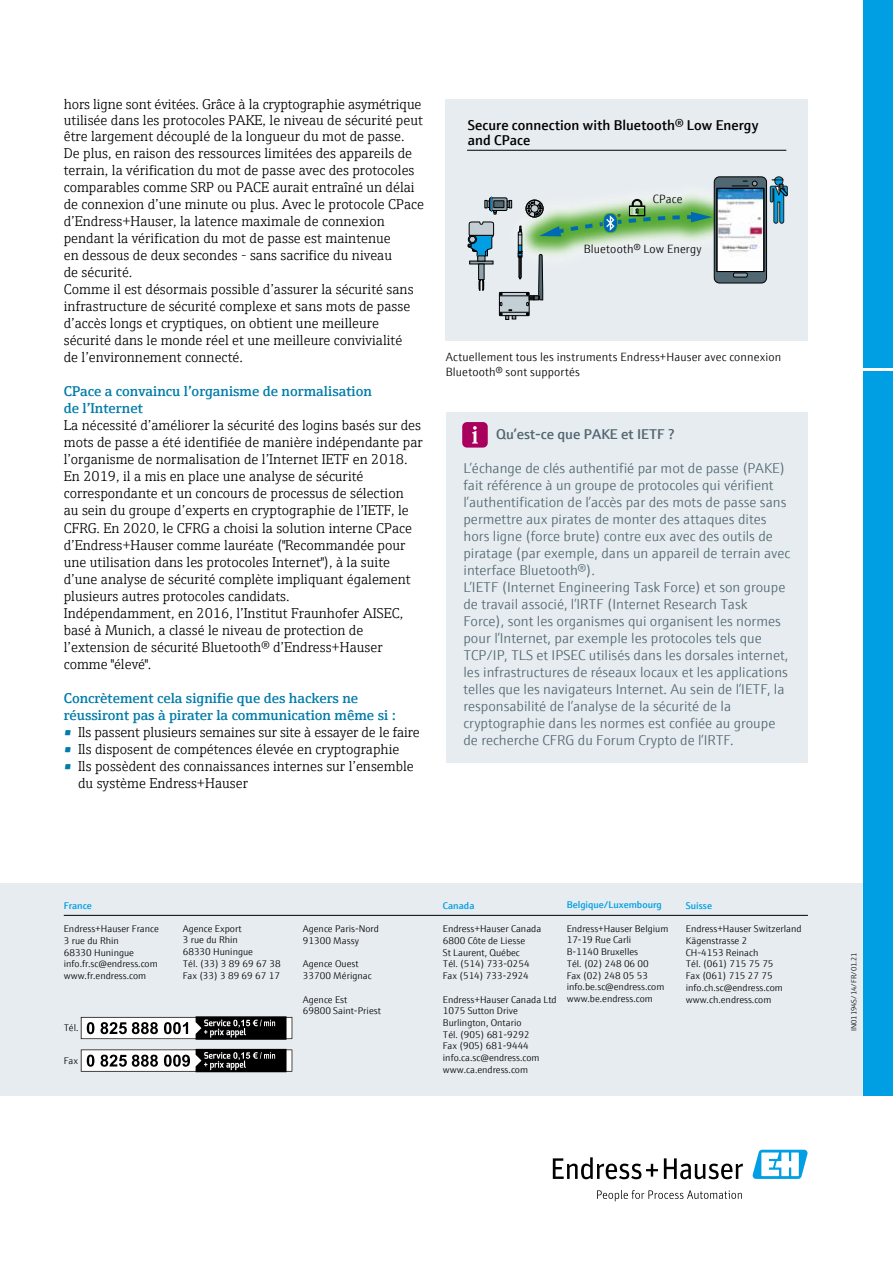
<style>
.page{position:relative;width:893px;height:1263px;background:#fff}
.page>*{position:absolute;margin:0;border:0;box-sizing:border-box;transform-origin:0 0}
.t1{font:300 14.25px/17px "E+H Serif";color:#000}
.t2{font:300 14.25px/17px "E+H Sans";color:#516771}
.t3{font:600 14.25px/17px "E+H Serif";color:#007ca9}
.t4{font:600 14.25px/15px "E+H Sans";letter-spacing:.005em;color:#000}
.t5{font:600 14.25px "E+H Sans";color:#516771}
.t6{font:300 12px/15px "E+H Sans";letter-spacing:.015em;color:#000}
.t7{font:300 9.75px/11.7px "E+H Sans";color:#000}
.t8{font:600 9.75px "E+H Sans";color:#009fe3}
.t9{font:300 7.5px "E+H Sans";letter-spacing:-.015em;color:#000}
.s1{font-family:"E+H Sans"}
.s2{font-weight:600;color:#007ca9}
</style>
<div class="page">
<div style="left:863px;top:0;width:30px;height:1096px;background:#009fe3"></div>
<hr style="left:859px;top:369px;width:34px;height:2px;background:#fff">
<svg style="left:553px;top:1157px;width:105px;height:22px"></svg>
<svg style="left:664px;top:1158px;width:79px;height:21px"></svg>
<svg style="left:597px;top:1190px;width:145px;height:11px"></svg>
<svg style="left:752px;top:1150px;width:56px;height:29px"></svg>
<div style="left:0;top:883px;width:863px;height:213px;background:#e7ecf0"></div>
<svg style="left:81px;top:1049px;width:211px;height:23px;background:#797979"></svg>
<svg style="left:81px;top:1016px;width:211px;height:24px;background:#7d7d7d"></svg>
<hr style="left:64px;top:915px;width:744px;height:1px;background:#000">
<div style="left:446px;top:412px;width:362px;height:350px;background:#e7ecf0"></div>
<svg style="left:462px;top:422px;width:26px;height:26px"></svg>
<div style="left:446px;top:99px;width:362px;height:241px;background:#e7ecf0"></div>
<svg style="left:467px;top:176px;width:321px;height:144px"></svg>
<div style="left:717px;top:188px;width:47px;height:84px;border:1px solid #000"></div>
<hr style="left:467px;top:150px;width:319px;height:1px;background:#000">
<p class="t1" style="left:64px;top:94px;width:362px">hors ligne sont évitées. Grâce à la cryptographie asymétrique utilisée dans les protocoles PAKE, le niveau de sécurité peut être largement découplé de la longueur du mot de passe.<br>De plus, en raison des ressources limitées des appareils de terrain, la vérification du mot de passe avec des protocoles comparables comme SRP ou PACE aurait entraîné un délai de connexion d’une minute ou plus. Avec le protocole CPace d’Endress+Hauser, la latence maximale de connexion pendant la vérification du mot de passe est maintenue<br>en dessous de deux secondes - sans sacrifice du niveau<br>de sécurité.<br>Comme il est désormais possible d’assurer la sécurité sans infrastructure de sécurité complexe et sans mots de passe d’accès longs et cryptiques, on obtient une meilleure sécurité dans le monde réel et une meilleure convivialité<br>de l’environnement connecté.</p>
<p class="t3" style="left:64px;top:382px;width:310px">CPace a convaincu l’organisme de normalisation de l’Internet</p>
<p class="t1" style="left:64px;top:416px;width:361px">La nécessité d’améliorer la sécurité des logins basés sur des mots de passe a été identifiée de manière indépendante par l’organisme de normalisation de l’Internet IETF en 2018.<br>En 2019, il a mis en place une analyse de sécurité correspondante et un concours de processus de sélection<br>au sein du groupe d’experts en cryptographie de l’IETF, le CFRG. En 2020, le CFRG a choisi la solution interne CPace d’Endress+Hauser comme lauréate (<span class="s1">"</span>Recommandée pour une utilisation dans les protocoles Internet<span class="s1">"</span>), à la suite d’une analyse de sécurité complète impliquant également plusieurs autres protocoles candidats.<br>Indépendamment, en 2016, l’Institut Fraunhofer AISEC, basé à Munich, a classé le niveau de protection de l’extension de sécurité Bluetooth® d’Endress+Hauser comme <span class="s1">"</span>élevé<span class="s1">"</span>.</p>
<p class="t3" style="left:64px;top:688px;width:333px">Concrètement cela signifie que des hackers ne réussiront pas à pirater la communication même si :</p>
<p class="t1" style="left:64px;top:722px;width:357px"><span class="s2">•</span> Ils passent plusieurs semaines sur site à essayer de le faire</p>
<p class="t1" style="left:64px;top:739px;width:337px"><span class="s2">•</span> Ils disposent de compétences élevée en cryptographie</p>
<p class="t1" style="left:78px;top:756px;width:337px;text-indent:-14px"><span class="s2">•</span> Ils possèdent des connaissances internes sur l’ensemble du système Endress+Hauser</p>
<p class="t4" style="left:468px;top:116px;width:292px">Secure connection with Bluetooth® Low Energy and CPace</p>
<p class="t6" style="left:653px;top:191px;width:31px">CPace</p>
<p class="t6" style="left:584px;top:240px;width:119px">Bluetooth® Low Energy</p>
<p class="t6" style="left:446px;top:348px;width:337px">Actuellement tous les instruments Endress+Hauser avec connexion<br>Bluetooth® sont supportés</p>
<p class="t5" style="left:496px;top:423px;width:180px">Qu’est-ce que PAKE et IETF ?</p>
<p class="t2" style="left:463px;top:459px;width:328px">L’échange de clés authentifié par mot de passe (PAKE) fait référence à un groupe de protocoles qui vérifient l’authentification de l’accès par des mots de passe sans permettre aux pirates de monter des attaques dites hors ligne (force brute) contre eux avec des outils de piratage (par exemple, dans un appareil de terrain avec interface Bluetooth®).<br>L’IETF (Internet Engineering Task Force) et son groupe de travail associé, l’IRTF (Internet Research Task Force), sont les organismes qui organisent les normes pour l’Internet, par exemple les protocoles tels que TCP/IP, TLS et IPSEC utilisés dans les dorsales internet, les infrastructures de réseaux locaux et les applications telles que les navigateurs Internet. Au sein de l’IETF, la responsabilité de l’analyse de la sécurité de la cryptographie dans les normes est confiée au groupe de recherche CFRG du Forum Crypto de l’IRTF.</p>
<p class="t8" style="left:64px;top:898px;width:30px">France</p>
<p class="t7" style="left:64px;top:922px;width:97px">Endress+Hauser France<br>3 rue du Rhin<br>68330 Huningue info.fr.sc@endress.com www.fr.endress.com</p>
<p class="t7" style="left:64px;top:1021px;width:16px">Tél.</p>
<p class="t7" style="left:64px;top:1054px;width:16px">Fax</p>
<p class="t7" style="left:183px;top:922px;width:100px">Agence Export<br>3 rue du Rhin<br>68330 Huningue<br>Tél. (33) 3 89 69 67 38<br>Fax (33) 3 89 69 67 17</p>
<p class="t7" style="left:303px;top:922px;width:78px">Agence Paris-Nord<br>91300 Massy</p>
<p class="t7" style="left:303px;top:957px;width:70px">Agence Ouest<br>33700 Mérignac</p>
<p class="t7" style="left:303px;top:993px;width:80px">Agence Est<br>69800 Saint-Priest</p>
<p class="t8" style="left:443px;top:898px;width:33px">Canada</p>
<p class="t7" style="left:443px;top:922px;width:100px">Endress+Hauser Canada<br>6800 Côte de Liesse<br>St Laurent, Québec<br>Tél. (514) 733-0254<br>Fax (514) 733-2924</p>
<p class="t7" style="left:443px;top:993px;width:115px">Endress+Hauser Canada Ltd<br>1075 Sutton Drive<br>Burlington, Ontario<br>Tél. (905) 681-9292<br>Fax (905) 681-9444 info.ca.sc@endress.com www.ca.endress.com</p>
<p class="t8" style="left:567px;top:897px;width:97px">Belgique/Luxembourg</p>
<p class="t7" style="left:567px;top:922px;width:103px">Endress+Hauser Belgium<br>17-19 Rue Carli<br>B-1140 Bruxelles<br>Tél. (02) 248 06 00<br>Fax (02) 248 05 53 info.be.sc@endress.com www.be.endress.com</p>
<p class="t8" style="left:686px;top:898px;width:28px">Suisse</p>
<p class="t7" style="left:686px;top:922px;width:117px">Endress+Hauser Switzerland<br>Kägenstrasse 2<br>CH-4153 Reinach<br>Tél. (061) 715 75 75<br>Fax (061) 715 27 75 info.ch.sc@endress.com www.ch.endress.com</p>
<p class="t9" style="left:848px;top:1031px;width:80px;rotate:-90deg">IN01194S/14/FR/01.21</p>
</div>
